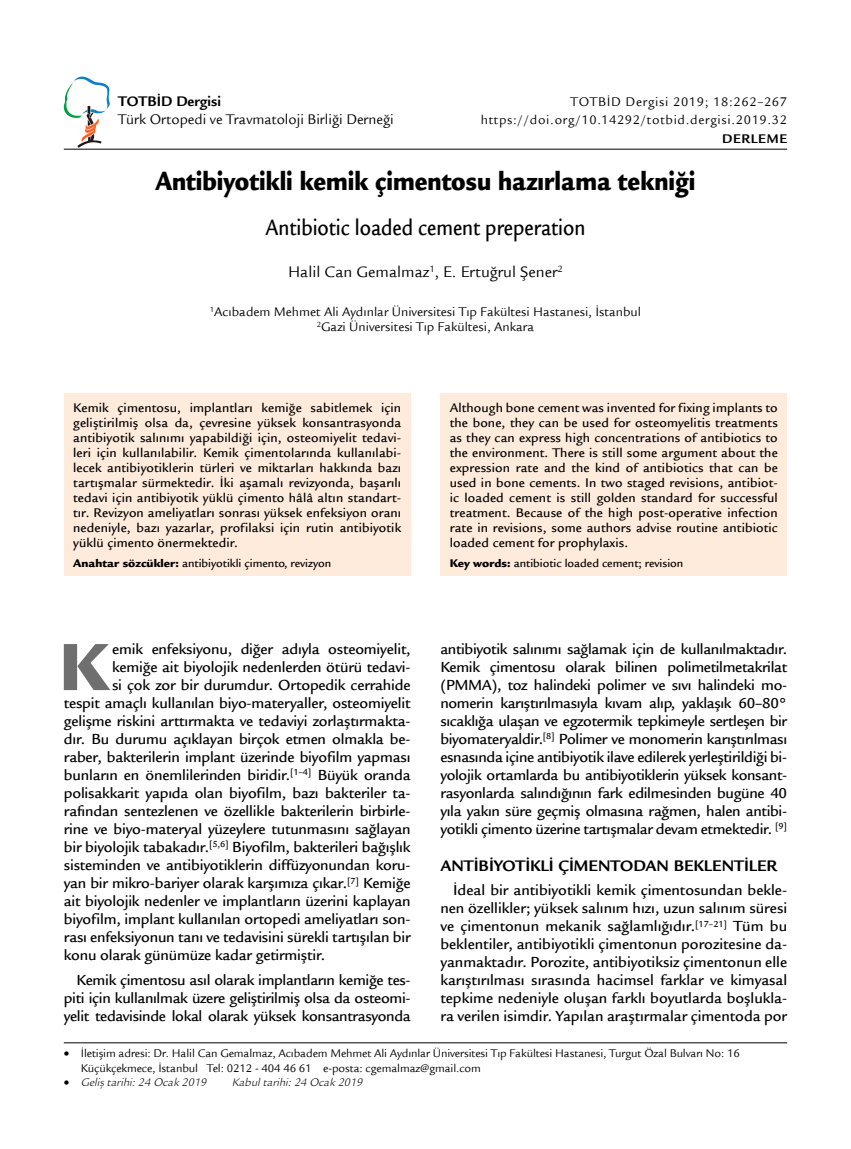
<style>
.page{position:relative;width:851px;height:1149px;background:#fff}
.page>*{position:absolute;margin:0;border:0;box-sizing:border-box;transform-origin:0 0}
.t1{font:900 72.6px "Legacy Sans Std";color:#706f6f}
.t2{font:900 28.5px "Legacy Sans Std";color:#000;scale:.85 1}
.t3{font:500 24px "Legacy Sans Std";color:#000;scale:.85 1}
.t4{font:700 16.5px "Legacy Sans Std";color:#000}
.t5{font:16.5px "Legacy Sans Std";color:#000}
.t6{font:500 15.75px/18px "Legacy Sans Std";letter-spacing:-.01em;color:#000;text-align:justify}
.t7{font:15px "Legacy Sans Std";color:#000}
.t8{font:700 15px "Legacy Sans Std";color:#000}
.t9{font:500 13.5px/15px "Legacy Sans Std";letter-spacing:.01em;color:#000;text-align:justify}
.t10{font:13.5px/15px "Legacy Sans Std";color:#000;text-align:center}
.t11{font:13.5px/18.5px "Legacy Sans Std";letter-spacing:.05em;color:#000;text-align:right}
.t12{font:700 13.5px "Legacy Sans Std";letter-spacing:.05em;color:#000}
.t13{font:12px/14.4px "Legacy Sans Std";letter-spacing:-.01em;color:#000}
.t14{font:500 12px "Legacy Sans Std";color:#000}
.t15{font:italic 12px "ITC Legacy Sans Std";color:#000}
.s1{font-weight:900}
</style>
<div class="page">
<hr style="left:64px;top:149px;width:723px;height:1px;background:#000">
<hr style="left:64px;top:1042px;width:723px;height:1px;background:#000">
<svg style="left:64px;top:77px;width:46px;height:70px"></svg>
<div style="left:64px;top:393px;width:346px;height:183px;background:#feebdc"></div>
<div style="left:440px;top:393px;width:347px;height:183px;background:#feebdc"></div>
<p class="t8" style="left:118px;top:93px;width:104px">TOTBİD Dergisi</p>
<p class="t7" style="left:118px;top:111px;width:277px">Türk Ortopedi ve Travmatoloji Birliği Derneği</p>
<p class="t11" style="left:480px;top:92px;width:308px">TOTBİD Dergisi 2019; 18:262–267 https://doi.org/10.14292/totbid.dergisi.2019.32</p>
<p class="t12" style="left:722px;top:131px;width:67px">DERLEME</p>
<h2 class="t2" style="left:155px;top:164px;width:637px">Antibiyotikli kemik çimentosu hazırlama tekniği</h2>
<h3 class="t3" style="left:265px;top:214px;width:378px">Antibiotic loaded cement preperation</h3>
<p class="t5" style="left:288px;top:262px;width:276px">Halil Can Gemalmaz<sup>1</sup>, E. Ertuğrul Şener<sup>2</sup></p>
<p class="t10" style="left:210px;top:304px;width:432px"><sup>1</sup>Acıbadem Mehmet Ali Aydınlar Üniversitesi Tıp Fakültesi Hastanesi, İstanbul<br><sup>2</sup>Gazi Üniversitesi Tıp Fakültesi, Ankara</p>
<p class="t9" style="left:73px;top:400px;width:329px">Kemik çimentosu, implantları kemiğe sabitlemek için geliştirilmiş olsa da, çevresine yüksek konsantrasyonda antibiyotik salınımı yapabildiği için, osteomiyelit tedavi&shy;leri için kullanılabilir. Kemik çimentolarında kullanılabi&shy;lecek antibiyotiklerin türleri ve miktarları hakkında bazı tartışmalar sürmektedir. İki aşamalı revizyonda, başarılı tedavi için antibiyotik yüklü çimento hâlâ altın standart&shy;tır. Revizyon ameliyatları sonrası yüksek enfeksiyon oranı nedeniyle, bazı yazarlar, profilaksi için rutin antibiyotik yüklü çimento önermektedir.</p>
<p class="t14" style="left:73px;top:556px;width:259px"><span class="s1">Anahtar sözcükler:</span> antibiyotikli çimento, revizyon</p>
<h1 class="t1" style="left:59px;top:623px;width:52px">K</h1>
<p class="t6" style="left:112px;top:640px;width:300px">emik enfeksiyonu, diğer adıyla osteomiyelit,</p>
<p class="t6" style="left:112px;top:658px;width:300px">kemiğe ait biyolojik nedenlerden ötürü tedavi-</p>
<p class="t6" style="left:112px;top:676px;width:300px">si çok zor bir durumdur. Ortopedik cerrahide</p>
<p class="t6" style="left:64px;top:694px;width:348px">tespit amaçlı kullanılan biyo-materyaller, osteomiyelit</p>
<p class="t6" style="left:64px;top:712px;width:348px">gelişme riskini arttırmakta ve tedaviyi zorlaştırmakta-</p>
<p class="t6" style="left:64px;top:730px;width:348px">dır. Bu durumu açıklayan birçok etmen olmakla be-</p>
<p class="t6" style="left:64px;top:748px;width:348px">raber, bakterilerin implant üzerinde biyofilm yapması</p>
<p class="t6" style="left:64px;top:766px;width:348px">bunların en önemlilerinden biridir.<sup>[1–4]</sup> Büyük oranda</p>
<p class="t6" style="left:64px;top:784px;width:348px">polisakkarit yapıda olan biyofilm, bazı bakteriler ta-</p>
<p class="t6" style="left:64px;top:802px;width:348px">rafından sentezlenen ve özellikle bakterilerin birbirle-</p>
<p class="t6" style="left:64px;top:820px;width:348px">rine ve biyo-materyal yüzeylere tutunmasını sağlayan</p>
<p class="t6" style="left:64px;top:838px;width:348px">bir biyolojik tabakadır.<sup>[5,6]</sup> Biyofilm, bakterileri bağışlık</p>
<p class="t6" style="left:64px;top:856px;width:348px">sisteminden ve antibiyotiklerin diffüzyonundan koru-</p>
<p class="t6" style="left:64px;top:874px;width:348px">yan bir mikro-bariyer olarak karşımıza çıkar.<sup>[7]</sup> Kemiğe</p>
<p class="t6" style="left:64px;top:892px;width:348px">ait biyolojik nedenler ve implantların üzerini kaplayan</p>
<p class="t6" style="left:64px;top:910px;width:348px">biyofilm, implant kullanılan ortopedi ameliyatları son-</p>
<p class="t6" style="left:64px;top:928px;width:348px">rası enfeksiyonun tanı ve tedavisini sürekli tartışılan bir</p>
<p class="t6" style="left:64px;top:946px;width:263px">konu olarak günümüze kadar getirmiştir.</p>
<p class="t6" style="left:64px;top:971px;width:348px;text-indent:13px">Kemik çimentosu asıl olarak implantların kemiğe tes&shy;piti için kullanılmak üzere geliştirilmiş olsa da osteomi&shy;yelit tedavisinde lokal olarak yüksek konsantrasyonda</p>
<p class="t9" style="left:449px;top:400px;width:329px">Although bone cement was invented for fixing implants to the bone, they can be used for osteomyelitis treatments as they can express high concentrations of antibiotics to the environment. There is still some argument about the expression rate and the kind of antibiotics that can be used in bone cements. In two staged revisions, antibiot&shy;ic loaded cement is still golden standard for successful treatment. Because of the high post-operative infection rate in revisions, some authors advise routine antibiotic loaded cement for prophylaxis.</p>
<p class="t14" style="left:449px;top:556px;width:235px"><span class="s1">Key words:</span> antibiotic loaded cement; revision</p>
<p class="t6" style="left:440px;top:640px;width:348px">antibiyotik salınımı sağlamak için de kullanılmaktadır.<br>Kemik çimentosu olarak bilinen polimetilmetakrilat (PMMA), toz halindeki polimer ve sıvı halindeki mo&shy;nomerin karıştırılmasıyla kıvam alıp, yaklaşık 60–80° sıcaklığa ulaşan ve egzotermik tepkimeyle sertleşen bir biyomateryaldir.<sup>[8]</sup> Polimer ve monomerin karıştırılması esnasında içine antibiyotik ilave edilerek yerleştirildiği bi&shy;yolojik ortamlarda bu antibiyotiklerin yüksek konsant&shy;rasyonlarda salındığının fark edilmesinden bugüne 40 yıla yakın süre geçmiş olmasına rağmen, halen antibi&shy;yotikli çimento üzerine tartışmalar devam etmektedir. <sup>[9]</sup></p>
<p class="t4" style="left:440px;top:855px;width:338px">ANTİBİYOTİKLİ ÇİMENTODAN BEKLENTİLER</p>
<p class="t6" style="left:440px;top:881px;width:348px;text-indent:13px">İdeal bir antibiyotikli kemik çimentosundan bekle&shy;nen özellikler; yüksek salınım hızı, uzun salınım süresi ve çimentonun mekanik sağlamlığıdır.<sup>[17–21]</sup> Tüm bu beklentiler, antibiyotikli çimentonun porozitesine da&shy;yanmaktadır. Porozite, antibiyotiksiz çimentonun elle karıştırılması sırasında hacimsel farklar ve kimyasal tepkime nedeniyle oluşan farklı boyutlarda boşlukla&shy;ra verilen isimdir. Yapılan araştırmalar çimentoda por</p>
<p class="t13" style="left:81px;top:1046px;width:660px;text-indent:-17px">• İletişim adresi: Dr. Halil Can Gemalmaz, Acıbadem Mehmet Ali Aydınlar Üniversitesi Tıp Fakültesi Hastanesi, Turgut Özal Bulvarı No: 16<br>Küçükçekmece, İstanbul Tel: 0212 - 404 46 61 e-posta: cgemalmaz@gmail.com</p>
<p class="t15" style="left:64px;top:1075px;width:144px">• Geliş tarihi: 24 Ocak 2019</p>
<p class="t15" style="left:232px;top:1075px;width:132px">Kabul tarihi: 24 Ocak 2019</p>
</div>
